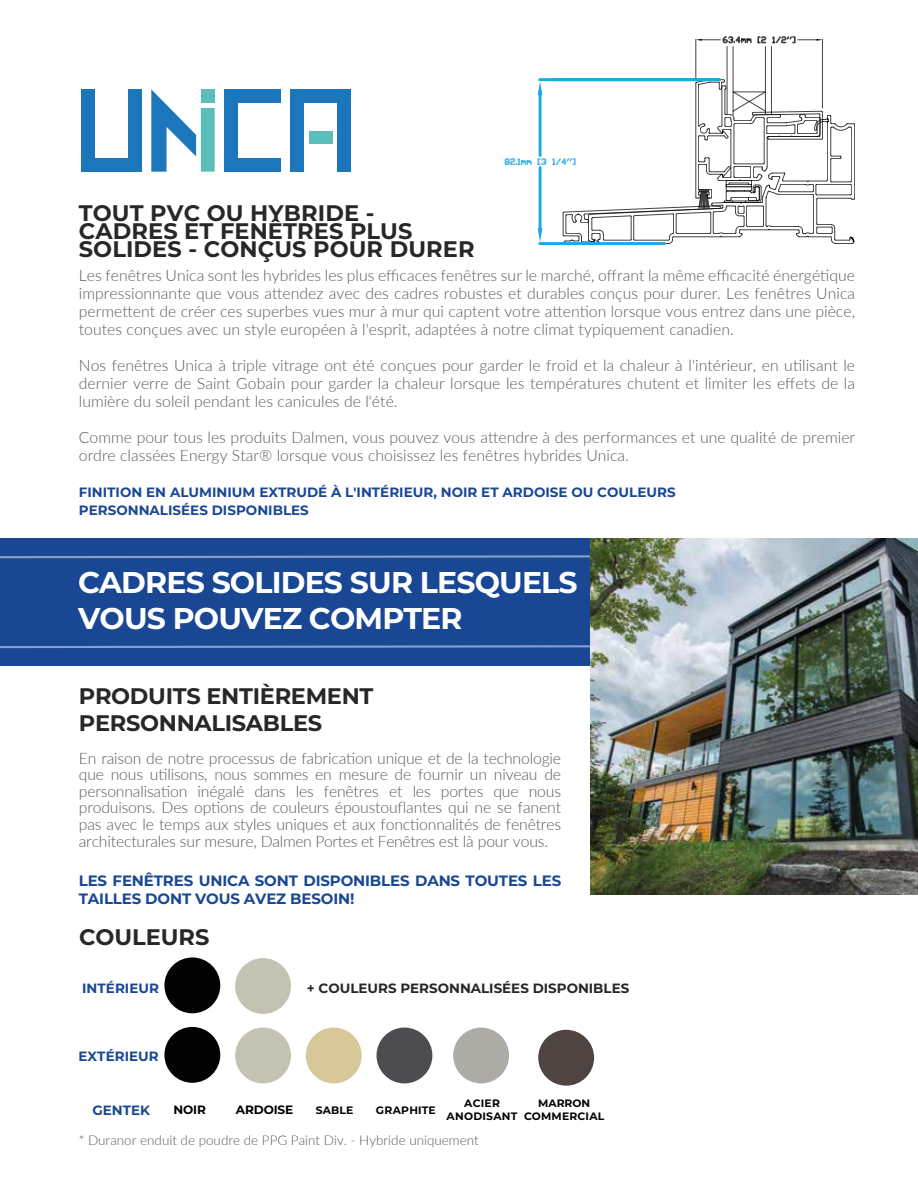
<style>
.page{position:relative;width:918px;height:1188px;background:#fff}
.page>*{position:absolute;margin:0;border:0;box-sizing:border-box;transform-origin:0 0}
.t1{font:700 30px/36px "Montserrat";letter-spacing:-.03em;color:#fff}
.t2{font:700 22.5px/18px "Montserrat";letter-spacing:.005em;color:#272727}
.t3{font:700 22.5px/27px "Montserrat";letter-spacing:-.015em;color:#272727}
.t4{font:300 15.75px/18px "Lato";letter-spacing:.005em;color:#595a5c;text-align:justify}
.t5{font:700 15px/18px "Montserrat";letter-spacing:-.01em;color:#194794}
.t6{font:700 13.5px/18px "Montserrat";color:#194794}
.t7{font:300 13.5px "Lato";color:#595a5c}
.t8{font:700 13.5px "Montserrat";color:#272727}
.t9{font:700 12.15px "Montserrat";letter-spacing:-.01em;color:#000}
.t10{font:700 10.8px/12.9px "Montserrat";letter-spacing:.02em;color:#010202;text-align:center}
</style>
<div class="page">
<svg style="left:151px;top:89px;width:45px;height:83px"></svg>
<div style="left:201px;top:108px;width:14px;height:64px;background:#5bbeba"></div>
<div style="left:201px;top:89px;width:14px;height:14px;background:#5bbeba"></div>
<div style="left:128px;top:89px;width:14px;height:83px;background:#1c76bc"></div>
<div style="left:81px;top:89px;width:14px;height:83px;background:#1c76bc"></div>
<div style="left:85px;top:158px;width:53px;height:14px;background:#1c76bc"></div>
<div style="left:290px;top:89px;width:14px;height:83px;background:#1c76bc"></div>
<div style="left:337px;top:89px;width:14px;height:83px;background:#1c76bc"></div>
<div style="left:292px;top:89px;width:57px;height:14px;background:#1c76bc"></div>
<div style="left:309px;top:131px;width:23px;height:12px;background:#5bbeba"></div>
<div style="left:224px;top:98px;width:14px;height:64px;background:#1c76bc"></div>
<div style="left:224px;top:89px;width:57px;height:14px;background:#1c76bc"></div>
<div style="left:224px;top:158px;width:57px;height:14px;background:#1c76bc"></div>
<hr style="left:540px;top:78px;width:180px;height:3px;background:#18aae2">
<hr style="left:540px;top:242px;width:125px;height:3px;background:#18aae2">
<hr style="left:539px;top:92px;width:3px;height:64px;background:#18aae2">
<hr style="left:539px;top:168px;width:3px;height:62px;background:#18aae2">
<svg style="left:538px;top:228px;width:4px;height:14px"></svg>
<svg style="left:538px;top:81px;width:4px;height:14px"></svg>
<svg style="left:505px;top:158px;width:27px;height:7px"></svg>
<svg style="left:538px;top:158px;width:8px;height:7px"></svg>
<svg style="left:552px;top:36px;width:303px;height:209px"></svg>
<hr style="left:553px;top:78px;width:167px;height:3px;background:#18aae2">
<div style="left:0;top:538px;width:700px;height:128px;background:#194794"></div>
<svg style="left:0;top:554px;width:591px;height:5px"></svg>
<svg style="left:0;top:644px;width:591px;height:5px"></svg>
<img style="left:591px;top:538px;width:327px;height:356px">
<div style="left:164px;top:957px;width:56px;height:56px;background:#040304;border-radius:50%"></div>
<div style="left:164px;top:1027px;width:56px;height:56px;background:#040304;border-radius:50%"></div>
<div style="left:235px;top:958px;width:56px;height:56px;background:#c4c2b2;border-radius:50%"></div>
<div style="left:235px;top:1028px;width:56px;height:55px;background:#c4c2b2;border-radius:50%"></div>
<div style="left:306px;top:1028px;width:56px;height:55px;background:#d8c899;border-radius:50%"></div>
<div style="left:377px;top:1028px;width:55px;height:55px;background:#4d4d51;border-radius:50%"></div>
<div style="left:453px;top:1028px;width:56px;height:55px;background:#acaba6;border-radius:50%"></div>
<div style="left:538px;top:1030px;width:56px;height:56px;background:#4e4442;border-radius:50%"></div>
<h2 class="t2" style="left:79px;top:202px;width:397px">TOUT PVC OU HYBRIDE -<br>CADRES ET FENÊTRES PLUS<br>SOLIDES - CONÇUS POUR DURER</h2>
<p class="t4" style="left:79px;top:265px;width:778px">Les fenêtres Unica sont les hybrides les plus efficaces fenêtres sur le marché, offrant la même efficacité énergétique impressionnante que vous attendez avec des cadres robustes et durables conçus pour durer. Les fenêtres Unica permettent de créer ces superbes vues mur à mur qui captent votre attention lorsque vous entrez dans une pièce, toutes conçues avec un style européen à l'esprit, adaptées à notre climat typiquement canadien.</p>
<p class="t4" style="left:79px;top:355px;width:778px">Nos fenêtres Unica à triple vitrage ont été conçues pour garder le froid et la chaleur à l'intérieur, en utilisant le dernier verre de Saint Gobain pour garder la chaleur lorsque les températures chutent et limiter les effets de la lumière du soleil pendant les canicules de l'été.</p>
<p class="t4" style="left:79px;top:427px;width:778px">Comme pour tous les produits Dalmen, vous pouvez vous attendre à des performances et une qualité de premier ordre classées Energy Star® lorsque vous choisissez les fenêtres hybrides Unica.</p>
<p class="t6" style="left:79px;top:482px;width:598px">FINITION EN ALUMINIUM EXTRUDÉ À L'INTÉRIEUR, NOIR ET ARDOISE OU COULEURS<br>PERSONNALISÉES DISPONIBLES</p>
<h1 class="t1" style="left:78px;top:563px;width:501px">CADRES SOLIDES SUR LESQUELS<br>VOUS POUVEZ COMPTER</h1>
<h2 class="t3" style="left:79px;top:681px;width:296px">PRODUITS ENTIÈREMENT<br>PERSONNALISABLES</h2>
<p class="t4" style="left:79px;top:749px;width:484px;line-height:16.6px">En raison de notre processus de fabrication unique et de la technologie que nous utilisons, nous sommes en mesure de fournir un niveau de personnalisation inégalé dans les fenêtres et les portes que nous produisons. Des options de couleurs époustouflantes qui ne se fanent pas avec le temps aux styles uniques et aux fonctionnalités de fenêtres architecturales sur mesure, Dalmen Portes et Fenêtres est là pour vous.</p>
<p class="t5" style="left:79px;top:871px;width:484px">LES FENÊTRES UNICA SONT DISPONIBLES DANS TOUTES LES<br>TAILLES DONT VOUS AVEZ BESOIN!</p>
<h2 class="t2" style="left:79px;top:927px;width:132px">COULEURS</h2>
<p class="t6" style="left:82px;top:978px;width:78px">INTÉRIEUR</p>
<p class="t8" style="left:307px;top:978px;width:324px">+ COULEURS PERSONNALISÉES DISPONIBLES</p>
<p class="t6" style="left:79px;top:1047px;width:82px">EXTÉRIEUR</p>
<p class="t9" style="left:173px;top:1101px;width:34px">NOIR</p>
<p class="t9" style="left:236px;top:1101px;width:59px">ARDOISE</p>
<p class="t10" style="left:316px;top:1103px;width:39px">SABLE</p>
<p class="t10" style="left:376px;top:1103px;width:61px">GRAPHITE</p>
<p class="t10" style="left:447px;top:1097px;width:72px">ACIER<br>ANODISANT</p>
<p class="t10" style="left:524px;top:1096px;width:82px">MARRON<br>COMMERCIAL</p>
<p class="t6" style="left:92px;top:1101px;width:59px">GENTEK</p>
<p class="t7" style="left:79px;top:1131px;width:402px">* Duranor enduit de poudre de PPG Paint Div. - Hybride uniquement</p>
</div>
